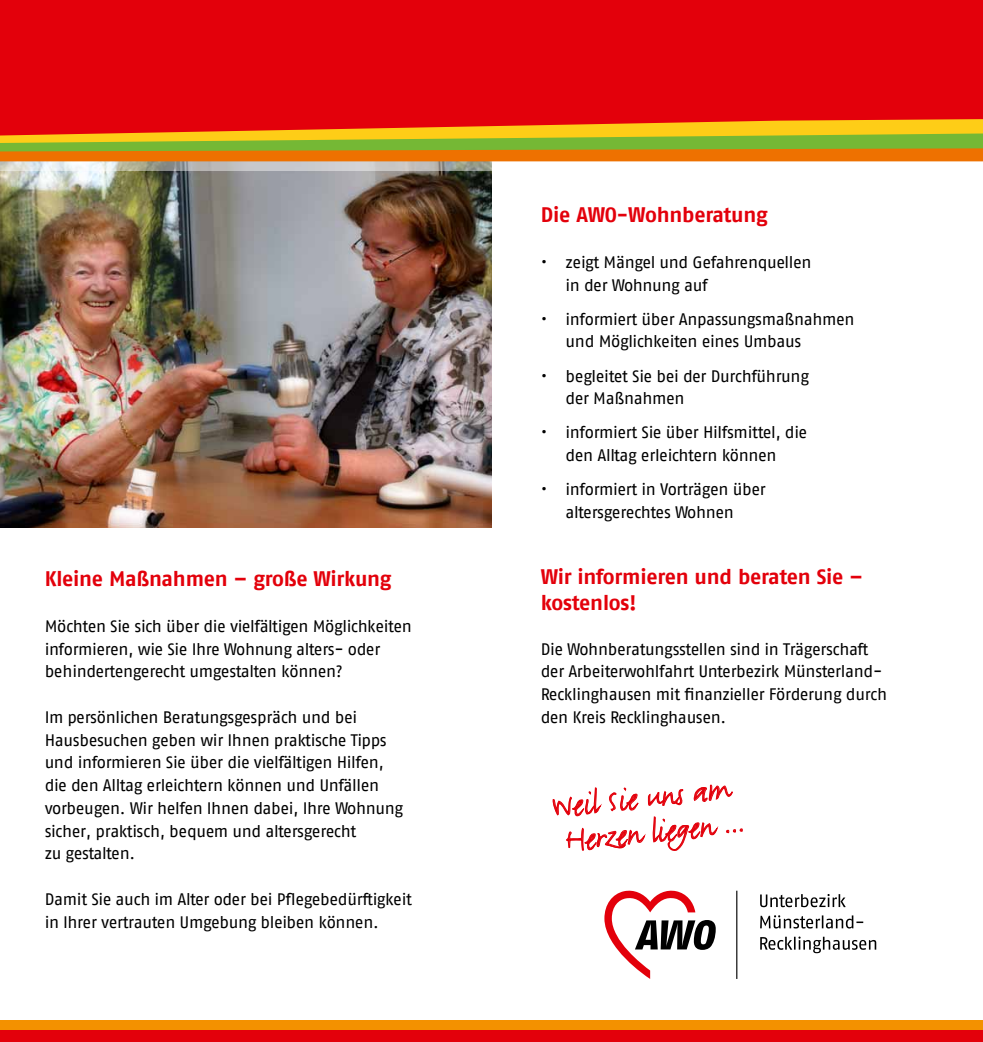
<style>
.page{position:relative;width:983px;height:1042px;background:#fff}
.page>*{position:absolute;margin:0;border:0;box-sizing:border-box;transform-origin:0 0}
.t1{font:35px/35px "FF Justlefthand";color:#e3000b}
.t2{font:700 21px/26.2px "AWO Fago Office";letter-spacing:-.015em;color:#e3000b}
.t3{font:16.62px/22.8px "AWO Fago Office";letter-spacing:-.02em;color:#000}
</style>
<div class="page">
<img style="left:0;top:171px;width:491px;height:356px">
<div style="left:0;top:0;width:982px;height:149px;background:#e3000b"></div>
<svg style="left:0;top:161px;width:982px;height:10px"></svg>
<svg style="left:0;top:119px;width:982px;height:42px"></svg>
<div style="left:0;top:1020px;width:982px;height:17px;background:#f39100"></div>
<div style="left:0;top:1030px;width:982px;height:12px;background:#e3000b"></div>
<svg style="left:604px;top:890px;width:111px;height:89px"></svg>
<hr style="left:736px;top:890px;width:1px;height:89px;background:#000">
<svg style="left:760px;top:936px;width:116px;height:17px"></svg>
<svg style="left:760px;top:915px;width:103px;height:13px"></svg>
<svg style="left:760px;top:894px;width:85px;height:13px"></svg>
<svg style="left:552px;top:784px;width:190px;height:67px"></svg>
<p class="t2" style="left:45px;top:566px;width:348px">Kleine Maßnahmen – große Wirkung</p>
<p class="t3" style="left:45px;top:614px;width:368px">Möchten Sie sich über die vielfältigen Möglichkeiten informieren, wie Sie Ihre Wohnung alters- oder behindertengerecht umgestalten können?</p>
<p class="t3" style="left:45px;top:705px;width:360px">Im persönlichen Beratungsgespräch und bei Hausbesuchen geben wir Ihnen praktische Tipps und informieren Sie über die vielfältigen Hilfen, die den Alltag erleichtern können und Unfällen vorbeugen. Wir helfen Ihnen dabei, Ihre Wohnung sicher, praktisch, bequem und altersgerecht<br>zu gestalten.</p>
<p class="t3" style="left:45px;top:887px;width:369px">Damit Sie auch im Alter oder bei Pflegebedürftigkeit in Ihrer vertrauten Umgebung bleiben können.</p>
<p class="t2" style="left:540px;top:202px;width:228px">Die AWO-Wohnberatung</p>
<p class="t3" style="left:565px;top:250px;width:247px;text-indent:-25px">• zeigt Mängel und Gefahrenquellen in der Wohnung auf</p>
<p class="t3" style="left:565px;top:307px;width:290px;text-indent:-25px">• informiert über Anpassungsmaßnahmen und Möglichkeiten eines Umbaus</p>
<p class="t3" style="left:565px;top:364px;width:245px;text-indent:-25px">• begleitet Sie bei der Durchführung der Maßnahmen</p>
<p class="t3" style="left:540px;top:421px;width:268px;text-align:center">• informiert Sie über Hilfsmittel, die den Alltag erleichtern können</p>
<p class="t3" style="left:540px;top:478px;width:226px;text-align:center">• informiert in Vorträgen über altersgerechtes Wohnen</p>
<p class="t2" style="left:540px;top:563px;width:323px">Wir informieren und beraten Sie – kostenlos!</p>
<p class="t3" style="left:540px;top:637px;width:347px">Die Wohnberatungsstellen sind in Trägerschaft der Arbeiterwohlfahrt Unterbezirk Münsterland-Recklinghausen mit finanzieller Förderung durch den Kreis Recklinghausen.</p>
<h1 class="t1" style="left:550px;top:791px;width:190px;rotate:-6deg">Weil Sie uns am<br>Herzen liegen ...</h1>
</div>
